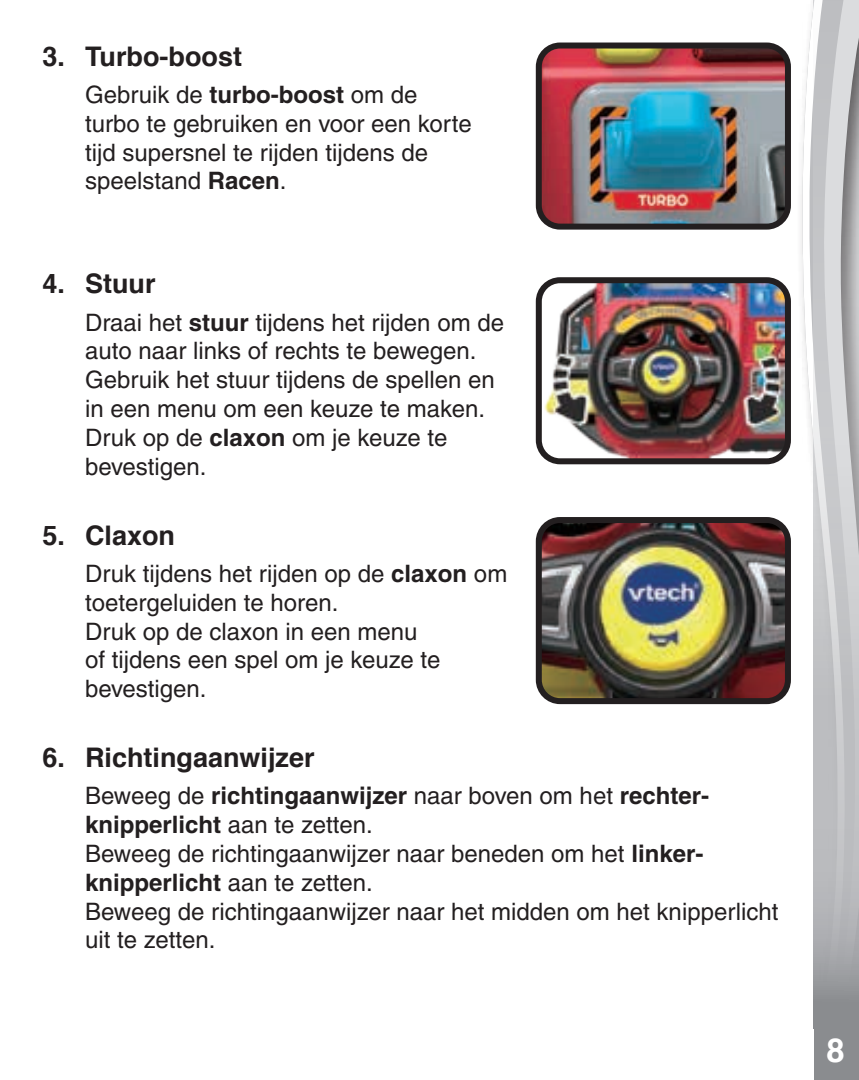
<style>
.page{position:relative;width:859px;height:1080px;background:#fff}
.page>*{position:absolute;margin:0;border:0;box-sizing:border-box;transform-origin:0 0}
.t1{font:700 33px "Helvetica";color:#fff}
.t2{font:700 27px "Helvetica";color:#231f20}
.t3{font:500 24px/28.8px "Helvetica";color:#231f20}
.s1{font-weight:700}
</style>
<div class="page">
<svg style="left:802px;top:0;width:12px;height:1029px"></svg>
<svg style="left:814px;top:0;width:45px;height:1080px;background:#bdbec0"></svg>
<img style="left:543px;top:524px;width:241px;height:173px">
<div style="left:536px;top:517px;width:255px;height:187px;border:6px solid #231f20;border-radius:21px"></div>
<img style="left:543px;top:50px;width:241px;height:173px">
<div style="left:536px;top:43px;width:255px;height:187px;border:6px solid #231f20;border-radius:21px"></div>
<img style="left:543px;top:284px;width:241px;height:173px">
<div style="left:536px;top:277px;width:255px;height:187px;border:6px solid #231f20;border-radius:21px"></div>
<p class="t2" style="left:43px;top:38px;width:201px">3. Turbo-boost</p>
<p class="t3" style="left:85px;top:80px;width:388px">Gebruik de <span class="s1">turbo-boost</span> om de turbo te gebruiken en voor een korte tijd supersnel te rijden tijdens de speelstand <span class="s1">Racen</span>.</p>
<p class="t2" style="left:43px;top:265px;width:115px">4. Stuur</p>
<p class="t3" style="left:85px;top:308px;width:420px">Draai het <span class="s1">stuur</span> tijdens het rijden om de auto naar links of rechts te bewegen.<br>Gebruik het stuur tijdens de spellen en in een menu om een keuze te maken.<br>Druk op de <span class="s1">claxon</span> om je keuze te bevestigen.</p>
<p class="t2" style="left:43px;top:517px;width:134px">5. Claxon</p>
<p class="t3" style="left:85px;top:559px;width:424px">Druk tijdens het rijden op de <span class="s1">claxon</span> om toetergeluiden te horen.<br>Druk op de claxon in een menu<br>of tijdens een spel om je keuze te bevestigen.</p>
<p class="t2" style="left:43px;top:739px;width:274px">6. Richtingaanwijzer</p>
<p class="t3" style="left:85px;top:782px;width:695px">Beweeg de <span class="s1">richtingaanwijzer</span> naar boven om het <span class="s1">rechter&shy;knipperlicht</span> aan te zetten.<br>Beweeg de richtingaanwijzer naar beneden om het <span class="s1">linker&shy;knipperlicht</span> aan te zetten.<br>Beweeg de richtingaanwijzer naar het midden om het knipperlicht uit te zetten.</p>
<h1 class="t1" style="left:826px;top:1028px;width:20px">8</h1>
</div>
